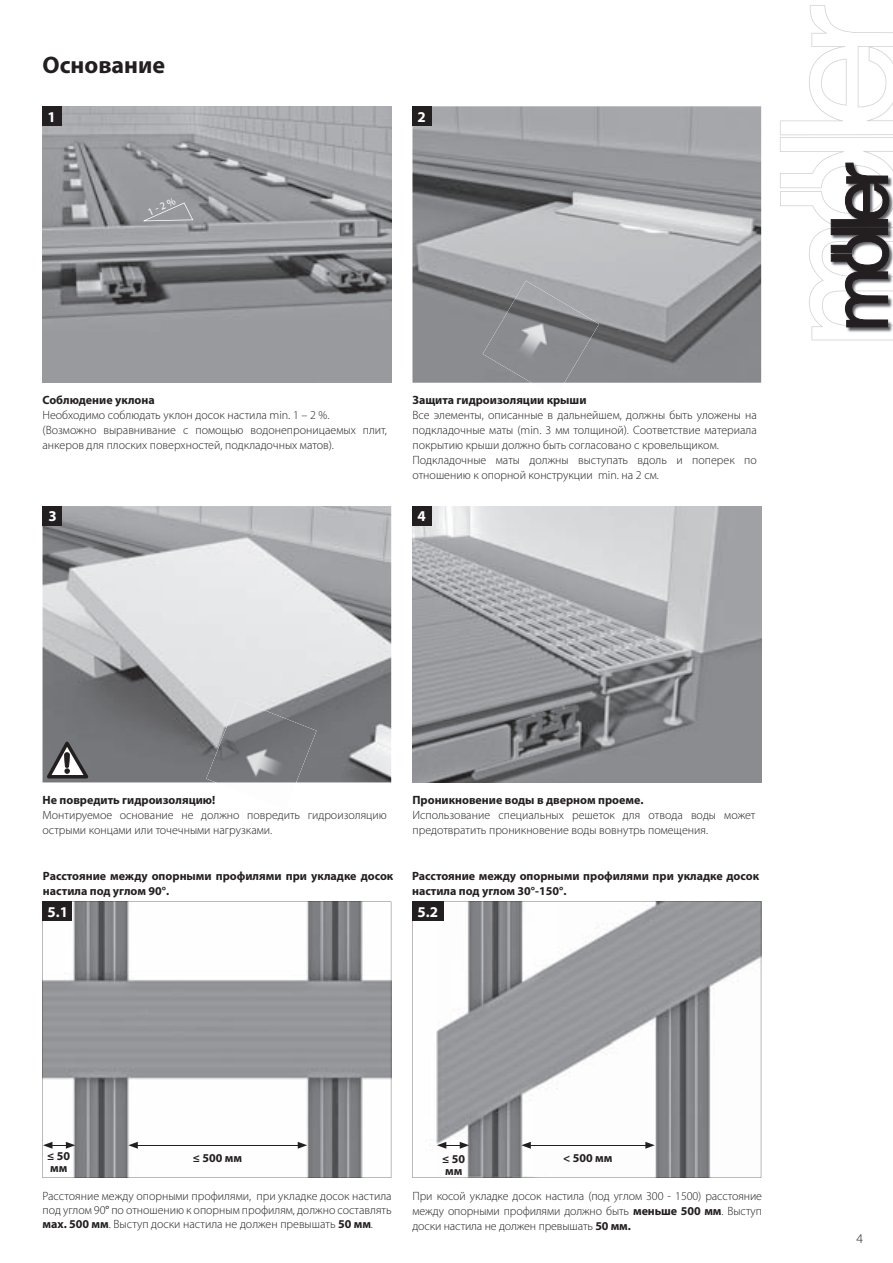
<style>
.page{position:relative;width:893px;height:1263px;background:#fff}
.page>*{position:absolute;margin:0;border:0;box-sizing:border-box;transform-origin:0 0}
.t1{font:700 24px "Myriad Pro";color:#231f20}
.t2{font:700 15px "Myriad Pro";color:#fff}
.t3{font:300 13.5px "Myriad Pro";color:#231f20}
.t4{font:300 12px/15px "Myriad Pro";color:#231f20}
.t5{font:700 12px/12px "Myriad Pro";color:#231f20}
.t6{font:10.5px "Myriad Pro";color:#fff}
.s1{font-weight:400}
.s2{font-weight:700}
</style>
<div class="page">
<img style="left:412px;top:106px;width:349px;height:277px">
<svg style="left:780px;top:5px;width:113px;height:335px"></svg>
<img style="left:43px;top:106px;width:348px;height:277px">
<div style="left:43px;top:106px;width:19px;height:20px;background:#231f20"></div>
<img style="left:43px;top:506px;width:348px;height:276px">
<div style="left:43px;top:506px;width:19px;height:20px;background:#231f20"></div>
<img style="left:412px;top:506px;width:349px;height:276px">
<div style="left:412px;top:506px;width:20px;height:20px;background:#231f20"></div>
<svg style="left:43px;top:901px;width:348px;height:277px"></svg>
<svg style="left:412px;top:901px;width:349px;height:277px"></svg>
<div style="left:43px;top:901px;width:29px;height:20px;background:#231f20"></div>
<div style="left:412px;top:901px;width:32px;height:20px;background:#231f20"></div>
<hr style="left:135px;top:1145px;width:165px;height:1px;background:#231f20">
<svg style="left:128px;top:1142px;width:10px;height:7px"></svg>
<svg style="left:298px;top:1142px;width:9px;height:7px"></svg>
<hr style="left:528px;top:1145px;width:120px;height:1px;background:#231f20">
<svg style="left:521px;top:1142px;width:10px;height:7px"></svg>
<svg style="left:645px;top:1142px;width:10px;height:7px"></svg>
<img style="left:216px;top:782px;width:80px;height:1px">
<img style="left:206px;top:699px;width:111px;height:83px">
<svg style="left:144px;top:202px;width:49px;height:19px"></svg>
<div style="left:412px;top:106px;width:20px;height:20px;background:#231f20"></div>
<img style="left:483px;top:281px;width:116px;height:102px">
<svg style="left:47px;top:741px;width:41px;height:38px"></svg>
<svg style="left:43px;top:1142px;width:32px;height:7px"></svg>
<svg style="left:437px;top:1142px;width:32px;height:7px"></svg>
<h1 class="t1" style="left:43px;top:56px;width:124px">Основание</h1>
<p class="t2" style="left:48px;top:111px;width:10px">1</p>
<p class="t6" style="left:146px;top:207px;width:30px;rotate:-24deg">1 - 2 %</p>
<p class="t2" style="left:417px;top:111px;width:10px">2</p>
<p class="t5" style="left:43px;top:395px;width:114px">Соблюдение уклона</p>
<p class="t4" style="left:43px;top:408px;width:346px">Необходимо соблюдать уклон досок настила min. 1 – 2 %.<br>(Возможно выравнивание с помощью водонепроницаемых плит, анкеров для плоских поверхностей, подкладочных матов).</p>
<p class="t2" style="left:49px;top:510px;width:10px">3</p>
<p class="t5" style="left:412px;top:395px;width:176px">Защита гидроизоляции крыши</p>
<p class="t4" style="left:412px;top:408px;width:346px">Все элементы, описанные в дальнейшем, должны быть уложены на подкладочные маты (min. 3 мм толщиной). Соответствие материала покрытию крыши должно быть согласовано с кровельщиком.<br>Подкладочные маты должны выступать вдоль и поперек по отношению к опорной конструкции min. на 2 см.</p>
<p class="t2" style="left:417px;top:510px;width:10px">4</p>
<p class="t5" style="left:43px;top:795px;width:174px">Не повредить гидроизоляцию!</p>
<p class="t4" style="left:43px;top:807px;width:346px">Монтируемое основание не должно повредить гидроизоляцию острыми концами или точечными нагрузками.</p>
<p class="t5" style="left:412px;top:795px;width:233px">Проникновение воды в дверном проеме.</p>
<p class="t4" style="left:412px;top:807px;width:344px">Использование специальных решеток для отвода воды может предотвратить проникновение воды вовнутрь помещения.</p>
<p class="t5" style="left:43px;top:869px;width:352px;line-height:15px">Расстояние между опорными профилями при укладке досок настила под углом 90°.</p>
<p class="t5" style="left:412px;top:869px;width:348px;line-height:15px">Расстояние между опорными профилями при укладке досок настила под углом 30°-150°.</p>
<p class="t2" style="left:48px;top:906px;width:22px">5.1</p>
<p class="t2" style="left:417px;top:906px;width:22px">5.2</p>
<p class="t5" style="left:47px;top:1151px;width:24px">≤ 50 мм</p>
<p class="t5" style="left:442px;top:1154px;width:24px">≤ 50 мм</p>
<p class="t5" style="left:193px;top:1152px;width:51px">≤ 500 мм</p>
<p class="t5" style="left:563px;top:1152px;width:51px">&lt; 500 мм</p>
<p class="t4" style="left:43px;top:1188px;width:351px;line-height:14.2px;text-align:justify">Расстояние между опорными профилями, при укладке досок настила под углом 90<span class="s1">°</span> по отношению к опорным профилям, должно составлять <span class="s2">мах. 500 мм</span>. Выступ доски настила не должен превышать <span class="s2">50 мм</span>.</p>
<p class="t4" style="left:412px;top:1188px;width:351px;text-align:justify">При косой укладке досок настила (под углом 300 - 1500) расстояние между опорными профилями должно быть <span class="s2">меньше 500 мм</span>. Выступ доски настила не должен превышать <span class="s2">50 мм.</span></p>
<p class="t3" style="left:857px;top:1231px;width:8px">4</p>
</div>
